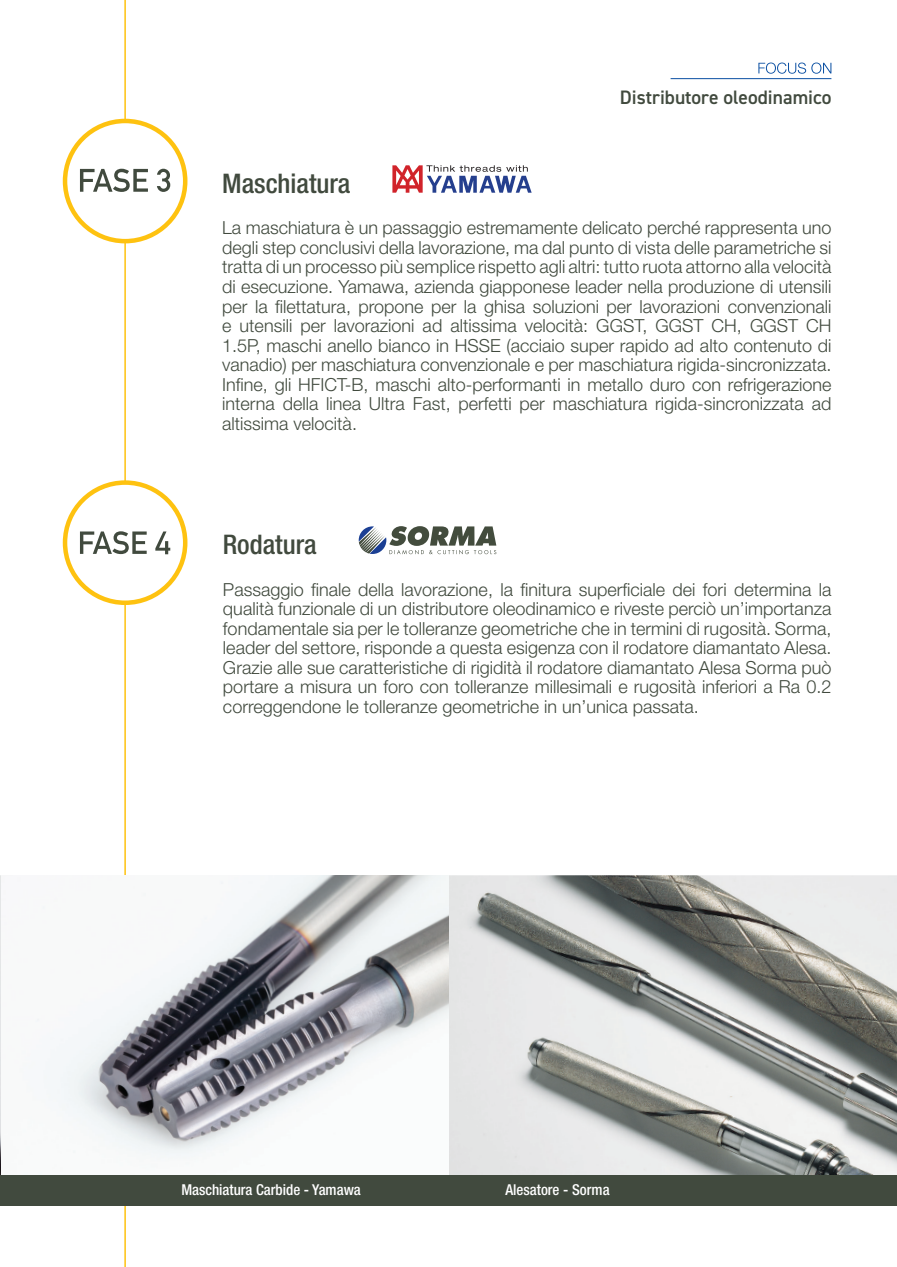
<style>
.page{position:relative;width:897px;height:1267px;background:#fff}
.page>*{position:absolute;margin:0;border:0;box-sizing:border-box;transform-origin:0 0}
.t1{font:500 condensed 27px "Helvetica Neue LT Pro";color:#414a3e}
.t2{font:600 19.5px "DIN2014";color:#414a3e}
.t3{font:300 18px/19.5px "Helvetica Neue LT Pro";color:#414a3e;text-align:justify}
.t4{font:500 condensed 15px "Helvetica Neue LT Pro";color:#fff}
</style>
<div class="page">
<hr style="left:124px;top:0;width:2px;height:1266px;background:#fec210">
<div style="left:65px;top:121px;width:120px;height:120px;background:#fff;border-radius:50%"></div>
<div style="left:63px;top:119px;width:124px;height:124px;border:4px solid #fec210;border-radius:50%"></div>
<div style="left:65px;top:482px;width:120px;height:120px;background:#fff;border-radius:50%"></div>
<div style="left:63px;top:480px;width:124px;height:125px;border:4px solid #fec210;border-radius:50%"></div>
<svg style="left:80px;top:169px;width:68px;height:23px"></svg>
<svg style="left:157px;top:169px;width:13px;height:23px"></svg>
<svg style="left:392px;top:165px;width:139px;height:28px"></svg>
<svg style="left:80px;top:531px;width:67px;height:23px"></svg>
<svg style="left:155px;top:531px;width:15px;height:23px"></svg>
<hr style="left:670px;top:78px;width:161px;height:1px;background:#0a4fa2">
<svg style="left:758px;top:63px;width:73px;height:11px"></svg>
<img style="left:0;top:875px;width:896px;height:299px">
<div style="left:0;top:1174px;width:896px;height:31px;background:#414a3e"></div>
<svg style="left:358px;top:526px;width:138px;height:28px"></svg>
<p class="t1" style="left:222px;top:167px;width:130px">Maschiatura</p>
<p class="t2" style="left:619px;top:84px;width:213px">Distributore oleodinamico</p>
<p class="t3" style="left:222px;top:218px;width:610px">La maschiatura è un passaggio estremamente delicato perché rappresenta uno degli step conclusivi della lavorazione, ma dal punto di vista delle parametriche si tratta di un processo più semplice rispetto agli altri: tutto ruota attorno alla velocità di esecuzione. Yamawa, azienda giapponese leader nella produzione di utensili per la filettatura, propone per la ghisa soluzioni per lavorazioni convenzionali e utensili per lavorazioni ad altissima velocità: GGST, GGST CH, GGST CH 1.5P, maschi anello bianco in HSSE (acciaio super rapido ad alto contenuto di vanadio) per maschiatura convenzionale e per maschiatura rigida-sincronizzata.<br>Infine, gli HFICT-B, maschi alto-performanti in metallo duro con refrigerazione interna della linea Ultra Fast, perfetti per maschiatura rigida-sincronizzata ad altissima velocità.</p>
<p class="t1" style="left:223px;top:528px;width:95px">Rodatura</p>
<p class="t3" style="left:223px;top:579px;width:610px">Passaggio finale della lavorazione, la finitura superficiale dei fori determina la qualità funzionale di un distributore oleodinamico e riveste perciò un’importanza fondamentale sia per le tolleranze geometriche che in termini di rugosità. Sorma, leader del settore, risponde a questa esigenza con il rodatore diamantato Alesa.<br>Grazie alle sue caratteristiche di rigidità il rodatore diamantato Alesa Sorma può portare a misura un foro con tolleranze millesimali e rugosità inferiori a Ra 0.2 correggendone le tolleranze geometriche in un’unica passata.</p>
<p class="t4" style="left:181px;top:1180px;width:181px">Maschiatura Carbide - Yamawa</p>
<p class="t4" style="left:505px;top:1180px;width:106px">Alesatore - Sorma</p>
</div>
